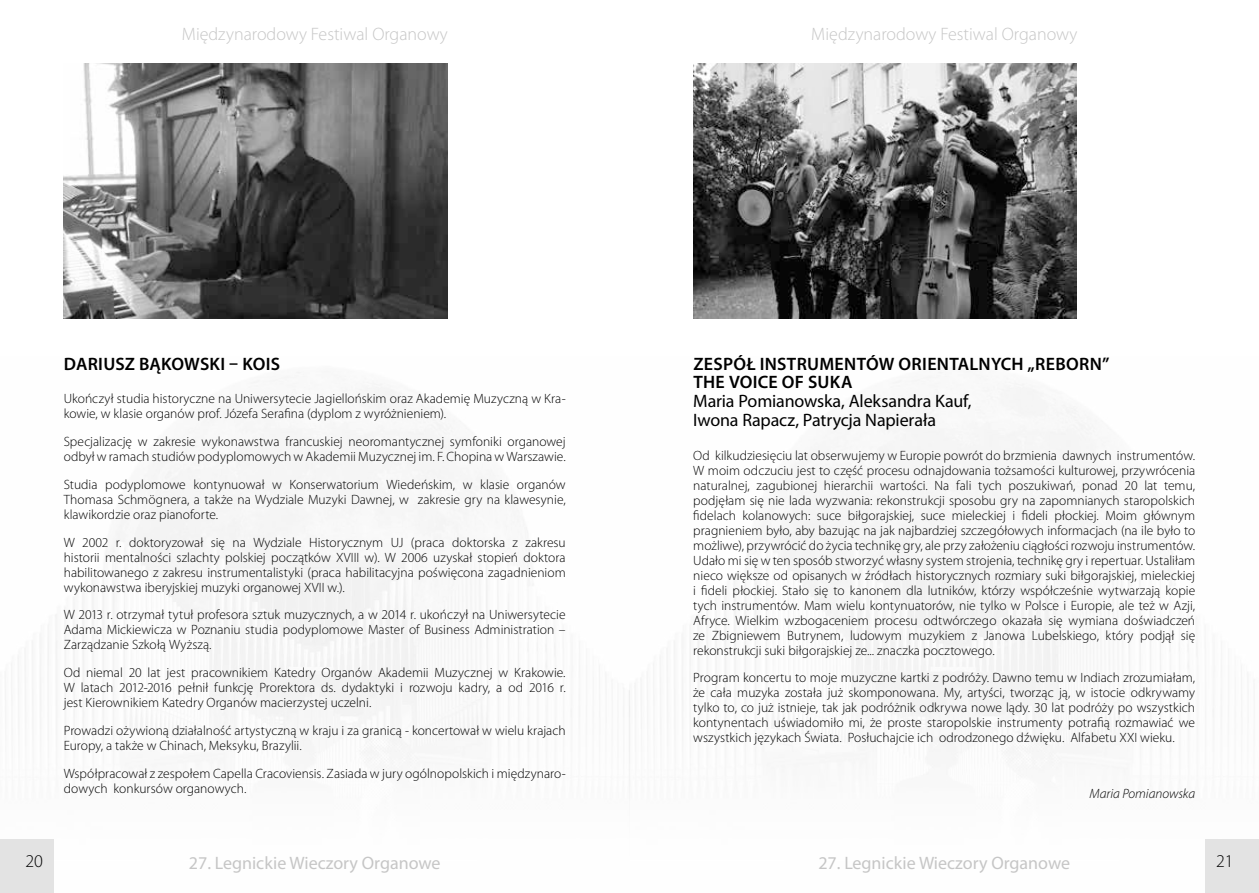
<style>
.page{position:relative;width:1259px;height:893px;background:#fff}
.page>*{position:absolute;margin:0;border:0;box-sizing:border-box;transform-origin:0 0}
.t1{font:600 18px/18.8px "Myriad Pro";letter-spacing:.015em;color:#000}
.t2{font:18px/18.8px "Myriad Pro";letter-spacing:-.01em;color:#000}
.t3{font:300 18px "Myriad Pro";color:#c6c6c6}
.t4{font:18px "Myriad Pro";color:#c6c6c6}
.t5{font:300 18px "Myriad Pro";color:#000}
.t6{font:300 13.5px/15px "Myriad Pro";color:#000;text-align:justify}
.t7{font:italic 300 13.5px "Myriad Pro";letter-spacing:-.005em;color:#000}
</style>
<div class="page">
<img style="left:64px;top:64px;width:383px;height:255px">
<img style="left:693px;top:64px;width:383px;height:255px">
<div style="left:1205px;top:839px;width:54px;height:54px;background:#e3e3e3"></div>
<div style="left:0;top:839px;width:54px;height:54px;background:#e3e3e3"></div>
<h1 class="t3" style="left:182px;top:23px;width:267px">Międzynarodowy Festiwal Organowy</h1>
<h1 class="t1" style="left:64px;top:354px;width:218px">DARIUSZ BĄKOWSKI – KOIS</h1>
<p class="t6" style="left:64px;top:391px;width:503px">Ukończył studia historyczne na Uniwersytecie Jagiellońskim oraz Akademię Muzyczną w Kra&shy;kowie, w klasie organów prof. Józefa Serafina (dyplom z wyróżnieniem).</p>
<p class="t6" style="left:64px;top:434px;width:503px">Specjalizację w zakresie wykonawstwa francuskiej neoromantycznej symfoniki organowej odbył w ramach studiów podyplomowych w Akademii Muzycznej im. F. Chopina w Warszawie.</p>
<p class="t6" style="left:64px;top:477px;width:503px">Studia podyplomowe kontynuował w Konserwatorium Wiedeńskim, w klasie organów Thomasa Schmögnera, a także na Wydziale Muzyki Dawnej, w zakresie gry na klawesynie, klawikordzie oraz pianoforte.</p>
<p class="t6" style="left:64px;top:535px;width:503px">W 2002 r. doktoryzował się na Wydziale Historycznym UJ (praca doktorska z zakresu historii mentalności szlachty polskiej początków XVIII w). W 2006 uzyskał stopień doktora habilitowanego z zakresu instrumentalistyki (praca habilitacyjna poświęcona zagadnieniom wykonawstwa iberyjskiej muzyki organowej XVII w.).</p>
<p class="t6" style="left:64px;top:607px;width:503px">W 2013 r. otrzymał tytuł profesora sztuk muzycznych, a w 2014 r. ukończył na Uniwersytecie Adama Mickiewicza w Poznaniu studia podyplomowe Master of Business Administration – Zarządzanie Szkołą Wyższą.</p>
<p class="t6" style="left:64px;top:665px;width:503px">Od niemal 20 lat jest pracownikiem Katedry Organów Akademii Muzycznej w Krakowie.<br>W latach 2012-2016 pełnił funkcję Prorektora ds. dydaktyki i rozwoju kadry, a od 2016 r. jest Kierownikiem Katedry Organów macierzystej uczelni.</p>
<p class="t6" style="left:64px;top:723px;width:503px">Prowadzi ożywioną działalność artystyczną w kraju i za granicą - koncertował w wielu krajach<br>Europy, a także w Chinach, Meksyku, Brazylii.</p>
<p class="t6" style="left:64px;top:766px;width:503px">Współpracował z zespołem Capella Cracoviensis. Zasiada w jury ogólnopolskich i międzynaro&shy;dowych konkursów organowych.</p>
<h1 class="t3" style="left:811px;top:23px;width:267px">Międzynarodowy Festiwal Organowy</h1>
<h1 class="t1" style="left:693px;top:354px;width:418px">ZESPÓŁ INSTRUMENTÓW ORIENTALNYCH „REBORN”<br>THE VOICE OF SUKA</h1>
<h1 class="t2" style="left:693px;top:391px;width:280px">Maria Pomianowska, Aleksandra Kauf,<br>Iwona Rapacz, Patrycja Napierała</h1>
<p class="t6" style="left:693px;top:448px;width:503px">Od kilkudziesięciu lat obserwujemy w Europie powrót do brzmienia dawnych instrumentów.<br>W moim odczuciu jest to część procesu odnajdowania tożsamości kulturowej, przywrócenia naturalnej, zagubionej hierarchii wartości. Na fali tych poszukiwań, ponad 20 lat temu, podjęłam się nie lada wyzwania: rekonstrukcji sposobu gry na zapomnianych staropolskich fidelach kolanowych: suce biłgorajskiej, suce mieleckiej i fideli płockiej. Moim głównym pragnieniem było, aby bazując na jak najbardziej szczegółowych informacjach (na ile było to możliwe), przywrócić do życia technikę gry, ale przy założeniu ciągłości rozwoju instrumentów.<br>Udało mi się w ten sposób stworzyć własny system strojenia, technikę gry i repertuar. Ustaliłam nieco większe od opisanych w źródłach historycznych rozmiary suki biłgorajskiej, mieleckiej i fideli płockiej. Stało się to kanonem dla lutników, którzy współcześnie wytwarzają kopie tych instrumentów. Mam wielu kontynuatorów, nie tylko w Polsce i Europie, ale też w Azji, Afryce. Wielkim wzbogaceniem procesu odtwórczego okazała się wymiana doświadczeń ze Zbigniewem Butrynem, ludowym muzykiem z Janowa Lubelskiego, który podjął się rekonstrukcji suki biłgorajskiej ze... znaczka pocztowego.</p>
<p class="t6" style="left:693px;top:670px;width:503px">Program koncertu to moje muzyczne kartki z podróży. Dawno temu w Indiach zrozumiałam, że cała muzyka została już skomponowana. My, artyści, tworząc ją, w istocie odkrywamy tylko to, co już istnieje, tak jak podróżnik odkrywa nowe lądy. 30 lat podróży po wszystkich kontynentach uświadomiło mi, że proste staropolskie instrumenty potrafią rozmawiać we wszystkich językach Świata. Posłuchajcie ich odrodzonego dźwięku. Alfabetu XXI wieku.</p>
<p class="t7" style="left:1089px;top:785px;width:107px">Maria Pomianowska</p>
<h1 class="t5" style="left:25px;top:850px;width:19px">20</h1>
<h1 class="t5" style="left:1216px;top:850px;width:19px">21</h1>
<h1 class="t4" style="left:189px;top:851px;width:253px">27. Legnickie Wieczory Organowe</h1>
<h1 class="t4" style="left:818px;top:851px;width:253px">27. Legnickie Wieczory Organowe</h1>
</div>
